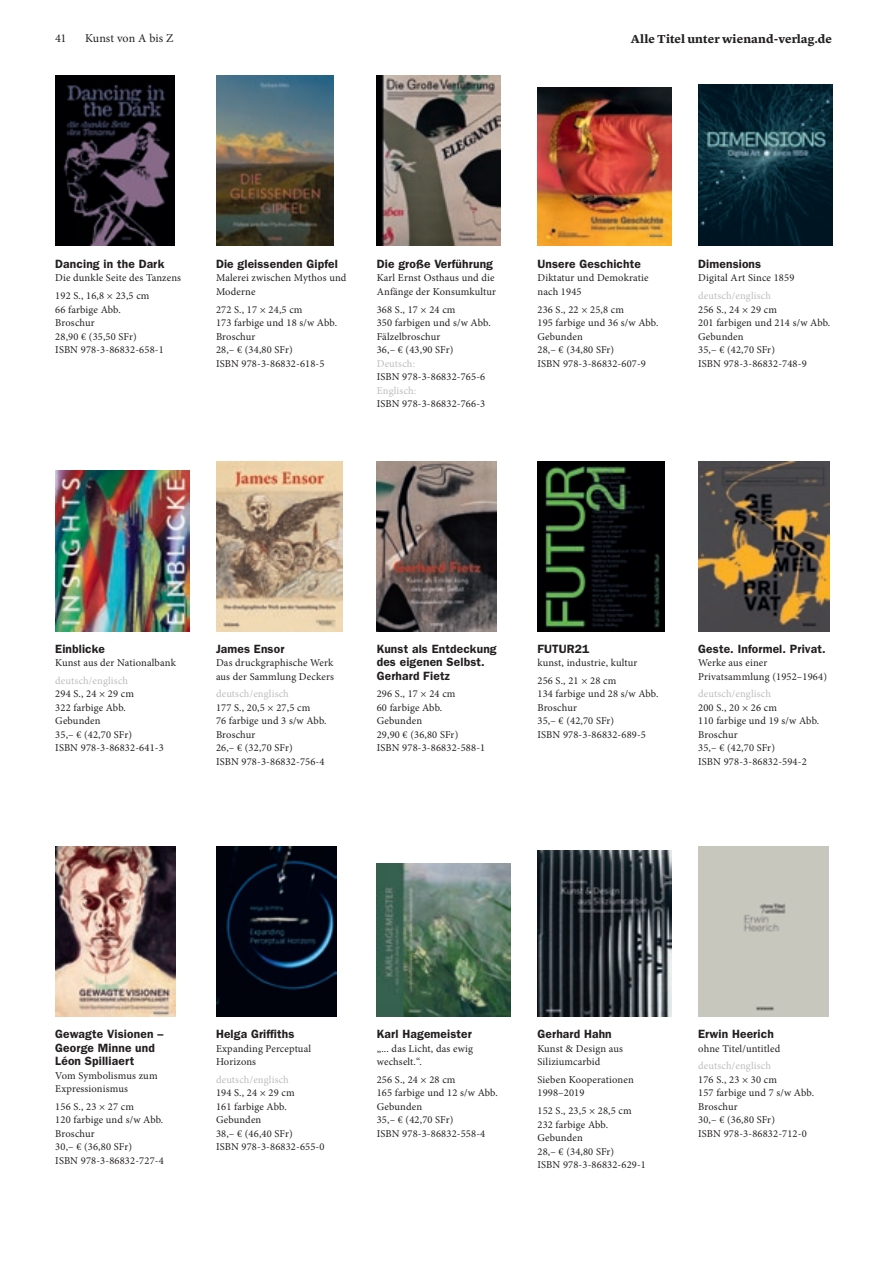
<style>
.page{position:relative;width:893px;height:1263px;background:#fff}
.page>*{position:absolute;margin:0;border:0;box-sizing:border-box;transform-origin:0 0}
.t1{font:600 12px/13.5px "ITC Franklin Gothic Std";letter-spacing:.01em;color:#231f20}
.t2{font:700 12px "Lyon Text";letter-spacing:.01em;color:#231f20}
.t3{font:12px "Minion Pro";color:#231f20}
.t4{font:10.5px/13.5px "Minion Pro";letter-spacing:.015em;color:#231f20}
.t5{font:10.5px "Minion Pro";letter-spacing:.015em;color:#bcbdc0}
</style>
<div class="page">
<img style="left:55px;top:75px;width:120px;height:170px">
<img style="left:216px;top:75px;width:118px;height:170px">
<img style="left:537px;top:88px;width:134px;height:157px">
<img style="left:377px;top:461px;width:120px;height:170px">
<div style="left:698px;top:847px;width:131px;height:170px;background:#c8c7be"></div>
<img style="left:537px;top:461px;width:128px;height:170px">
<img style="left:55px;top:470px;width:134px;height:161px">
<img style="left:698px;top:461px;width:131px;height:170px">
<img style="left:216px;top:461px;width:127px;height:170px">
<img style="left:216px;top:847px;width:120px;height:170px">
<img style="left:537px;top:850px;width:134px;height:167px">
<img style="left:698px;top:84px;width:134px;height:161px">
<img style="left:377px;top:75px;width:123px;height:170px">
<img style="left:55px;top:847px;width:120px;height:170px">
<img style="left:377px;top:863px;width:134px;height:154px">
<p class="t3" style="left:55px;top:30px;width:12px">41</p>
<p class="t3" style="left:85px;top:30px;width:90px">Kunst von A bis Z</p>
<p class="t2" style="left:631px;top:29px;width:203px">Alle Titel unter wienand-verlag.de</p>
<p class="t1" style="left:55px;top:257px;width:111px">Dancing in the Dark</p>
<p class="t4" style="left:55px;top:269px;width:127px;line-height:17.7px">Die dunkle Seite des Tanzens<br>192 S., 16,8 × 23,5 cm</p>
<p class="t4" style="left:55px;top:302px;width:110px">66 farbige Abb.<br>Broschur<br>28,90 € (35,50 SFr)<br>ISBN 978-3-86832-658-1</p>
<p class="t1" style="left:216px;top:257px;width:123px">Die gleissenden Gipfel</p>
<p class="t4" style="left:216px;top:271px;width:132px">Malerei zwischen Mythos und<br>Moderne</p>
<p class="t4" style="left:216px;top:302px;width:123px">272 S., 17 × 24,5 cm<br>173 farbige und 18 s/w Abb.<br>Broschur<br>28,– € (34,80 SFr)<br>ISBN 978-3-86832-618-5</p>
<p class="t1" style="left:377px;top:257px;width:118px">Die große Verführung</p>
<p class="t4" style="left:377px;top:271px;width:121px">Karl Ernst Osthaus und die<br>Anfänge der Konsumkultur</p>
<p class="t4" style="left:377px;top:302px;width:115px">368 S., 17 × 24 cm<br>350 farbigen und s/w Abb.<br>Fälzelbroschur<br>36,– € (43,90 SFr)</p>
<p class="t5" style="left:377px;top:356px;width:40px">Deutsch:</p>
<p class="t4" style="left:377px;top:370px;width:110px">ISBN 978-3-86832-765-6</p>
<p class="t5" style="left:377px;top:383px;width:41px">Englisch:</p>
<p class="t4" style="left:377px;top:397px;width:110px">ISBN 978-3-86832-766-3</p>
<p class="t1" style="left:537px;top:257px;width:105px">Unsere Geschichte</p>
<p class="t4" style="left:537px;top:271px;width:113px">Diktatur und Demokratie nach 1945</p>
<p class="t4" style="left:537px;top:302px;width:123px">236 S., 22 × 25,8 cm<br>195 farbige und 36 s/w Abb.<br>Gebunden<br>28,– € (34,80 SFr)<br>ISBN 978-3-86832-607-9</p>
<p class="t1" style="left:698px;top:257px;width:64px">Dimensions</p>
<p class="t4" style="left:698px;top:271px;width:98px">Digital Art Since 1859</p>
<p class="t5" style="left:698px;top:289px;width:74px">deutsch/englisch</p>
<p class="t4" style="left:698px;top:302px;width:134px">256 S., 24 × 29 cm<br>201 farbigen und 214 s/w Abb.<br>Gebunden<br>35,– € (42,70 SFr)<br>ISBN 978-3-86832-748-9</p>
<p class="t1" style="left:55px;top:642px;width:51px">Einblicke</p>
<p class="t4" style="left:55px;top:656px;width:122px">Kunst aus der Nationalbank</p>
<p class="t5" style="left:55px;top:673px;width:74px">deutsch/englisch</p>
<p class="t4" style="left:55px;top:687px;width:110px">294 S., 24 × 29 cm<br>322 farbige Abb.<br>Gebunden<br>35,– € (42,70 SFr)<br>ISBN 978-3-86832-641-3</p>
<p class="t1" style="left:216px;top:642px;width:70px">James Ensor</p>
<p class="t4" style="left:216px;top:656px;width:119px">Das druckgraphische Werk aus der Sammlung Deckers</p>
<p class="t5" style="left:216px;top:687px;width:74px">deutsch/englisch</p>
<p class="t4" style="left:216px;top:701px;width:112px">177 S., 20,5 × 27,5 cm<br>76 farbige und 3 s/w Abb.<br>Broschur<br>26,– € (32,70 SFr)<br>ISBN 978-3-86832-756-4</p>
<p class="t1" style="left:377px;top:642px;width:121px">Kunst als Entdeckung des eigenen Selbst.<br>Gerhard Fietz</p>
<p class="t4" style="left:377px;top:687px;width:110px">296 S., 17 × 24 cm<br>60 farbige Abb.<br>Gebunden<br>29,90 € (36,80 SFr)<br>ISBN 978-3-86832-588-1</p>
<p class="t1" style="left:537px;top:642px;width:53px">FUTUR21</p>
<p class="t4" style="left:537px;top:654px;width:101px;line-height:17.7px">kunst, industrie, kultur<br>256 S., 21 × 28 cm</p>
<p class="t4" style="left:537px;top:687px;width:123px">134 farbige und 28 s/w Abb.<br>Broschur<br>35,– € (42,70 SFr)<br>ISBN 978-3-86832-689-5</p>
<p class="t1" style="left:698px;top:642px;width:129px">Geste. Informel. Privat.</p>
<p class="t4" style="left:698px;top:656px;width:130px">Werke aus einer<br>Privatsammlung (1952–1964)</p>
<p class="t5" style="left:698px;top:687px;width:74px">deutsch/englisch</p>
<p class="t4" style="left:698px;top:701px;width:123px">200 S., 20 × 26 cm<br>110 farbige und 19 s/w Abb.<br>Broschur<br>35,– € (42,70 SFr)<br>ISBN 978-3-86832-594-2</p>
<p class="t1" style="left:55px;top:1027px;width:110px">Gewagte Visionen –<br>George Minne und<br>Léon Spilliaert</p>
<p class="t4" style="left:55px;top:1068px;width:104px">Vom Symbolismus zum<br>Expressionismus</p>
<p class="t4" style="left:55px;top:1100px;width:110px">156 S., 23 × 27 cm<br>120 farbige und s/w Abb.<br>Broschur<br>30,– € (36,80 SFr)<br>ISBN 978-3-86832-727-4</p>
<p class="t1" style="left:216px;top:1027px;width:80px">Helga Griffiths</p>
<p class="t4" style="left:216px;top:1041px;width:97px">Expanding Perceptual<br>Horizons</p>
<p class="t5" style="left:216px;top:1072px;width:74px">deutsch/englisch</p>
<p class="t4" style="left:216px;top:1086px;width:110px">194 S., 24 × 29 cm<br>161 farbige Abb.<br>Gebunden<br>38,– € (46,40 SFr)<br>ISBN 978-3-86832-655-0</p>
<p class="t1" style="left:377px;top:1027px;width:97px">Karl Hagemeister</p>
<p class="t4" style="left:377px;top:1041px;width:98px">„... das Licht, das ewig wechselt.“.</p>
<p class="t4" style="left:377px;top:1073px;width:123px">256 S., 24 × 28 cm<br>165 farbige und 12 s/w Abb.<br>Gebunden<br>35,– € (42,70 SFr)<br>ISBN 978-3-86832-558-4</p>
<p class="t1" style="left:537px;top:1027px;width:76px">Gerhard Hahn</p>
<p class="t4" style="left:537px;top:1041px;width:87px">Kunst &amp; Design aus<br>Siliziumcarbid</p>
<p class="t4" style="left:537px;top:1073px;width:98px">Sieben Kooperationen<br>1998–2019</p>
<p class="t4" style="left:537px;top:1104px;width:110px">152 S., 23,5 × 28,5 cm<br>232 farbige Abb.<br>Gebunden<br>28,– € (34,80 SFr)<br>ISBN 978-3-86832-629-1</p>
<p class="t1" style="left:698px;top:1027px;width:77px">Erwin Heerich</p>
<p class="t4" style="left:698px;top:1041px;width:84px">ohne Titel/untitled</p>
<p class="t5" style="left:698px;top:1059px;width:74px">deutsch/englisch</p>
<p class="t4" style="left:698px;top:1073px;width:117px">176 S., 23 × 30 cm<br>157 farbige und 7 s/w Abb.<br>Broschur<br>30,– € (36,80 SFr)<br>ISBN 978-3-86832-712-0</p>
</div>
